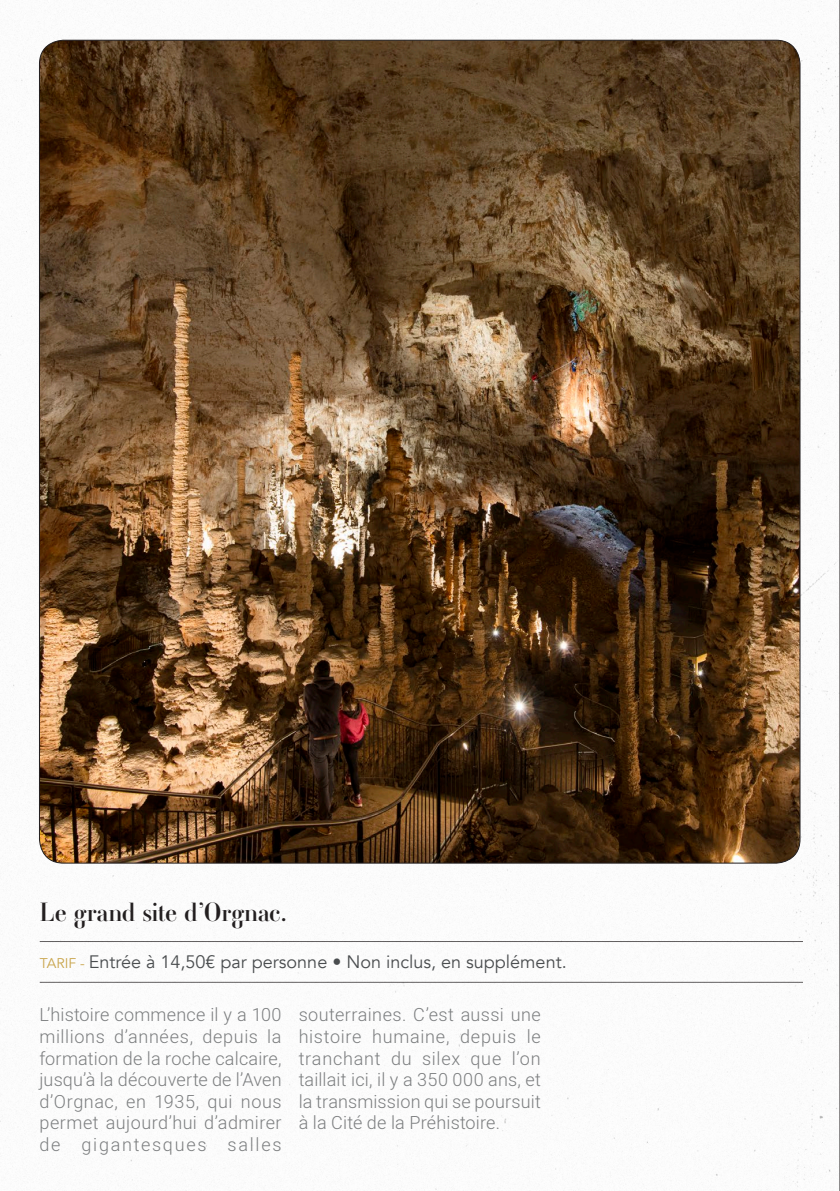
<style>
.page{position:relative;width:840px;height:1191px;background:#fff}
.page>*{position:absolute;margin:0;border:0;box-sizing:border-box;transform-origin:0 0}
.TITRE_Activité_Heber{font:26px "Ambroise";letter-spacing:.005em;color:#231f20}
.TEXTE_Activité_Héber{font:300 18px/21.6px "Heebo";letter-spacing:.015em;color:#4a4d4f;text-align:justify}
.Ligne_TARIF{font:18px "Avenir";color:#4a4d4f}
.s1{font-size:14px;color:#c9a54c}
</style>
<div class="page">
<img style="left:0;top:1px;width:839px;height:1190px">
<hr style="left:839px;top:0;width:1px;height:1191px;background:#231f20">
<img style="left:39px;top:40px;width:760px;height:823px">
<p class="TITRE_Activité_Heber" style="left:40px;top:895px;width:249px">Le grand site d’Orgnac.</p>
<p class="Ligne_TARIF" style="left:40px;top:951px;width:528px"><span class="s1">TARIF -</span> Entrée à 14,50€ par personne • Non inclus, en supplément.</p>
<p class="TEXTE_Activité_Héber" style="left:39px;top:1003px;width:243px">L’histoire commence il y a 100 millions d’années, depuis la formation de la roche calcaire, jusqu’à la découverte de l’Aven d’Orgnac, en 1935, qui nous permet aujourd’hui d’admirer de gigantesques salles</p>
<p class="TEXTE_Activité_Héber" style="left:298px;top:1003px;width:243px">souterraines. C’est aussi une histoire humaine, depuis le tranchant du silex que l’on taillait ici, il y a 350 000 ans, et la transmission qui se poursuit à la Cité de la Préhistoire.</p>
</div>
